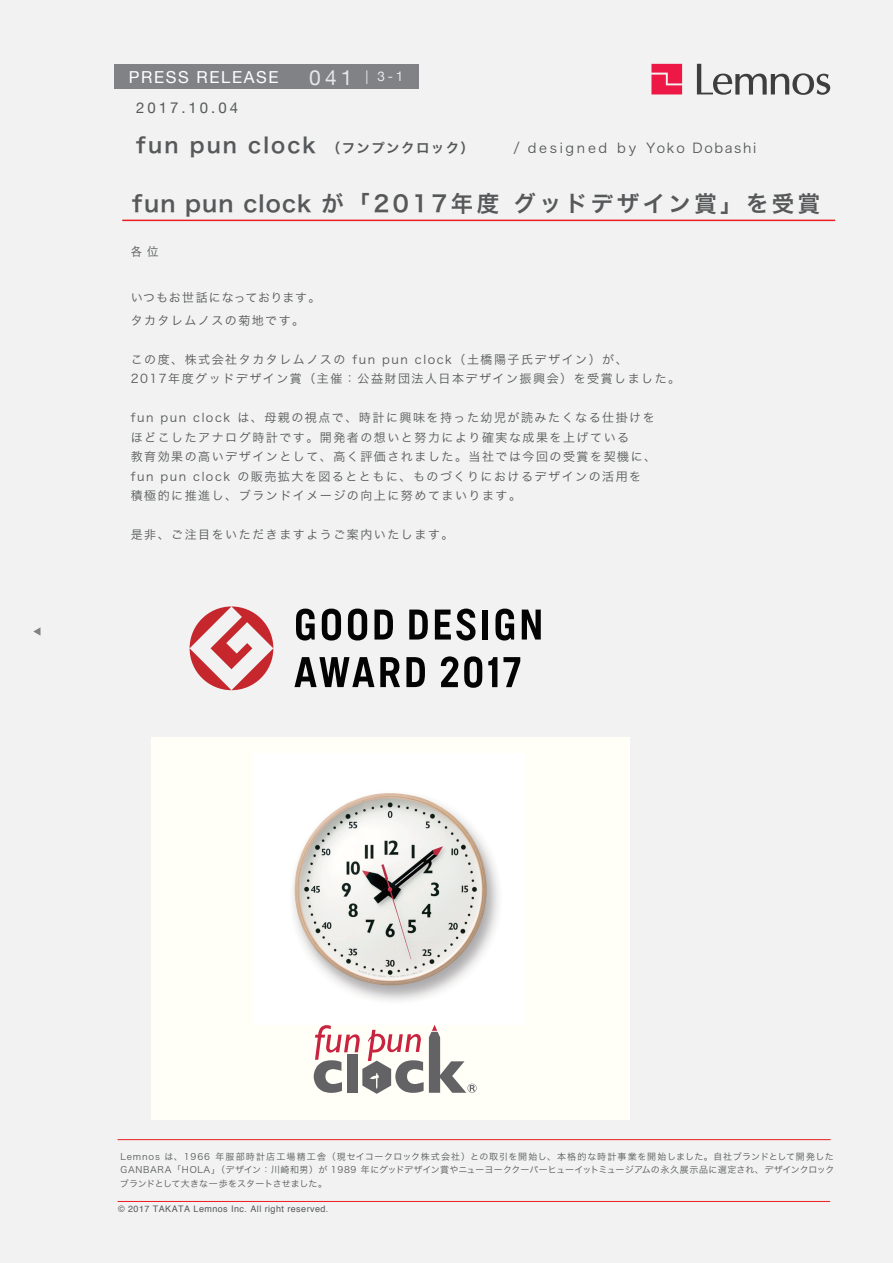
<style>
.page{position:relative;width:893px;height:1263px;background:#f1f2f1}
.page>*{position:absolute;margin:0;border:0;box-sizing:border-box;transform-origin:0 0}
.t1{font:22.5px "Hira Kaku Pro W6";letter-spacing:.15em;color:#57585a}
.t2{font:21px "Hira Kaku Pro W6";letter-spacing:.1em;color:#57585a}
.t3{font:16.5px "Helvetica Neue";letter-spacing:.1em;color:#fff}
.t4{font:15px "Helvetica Neue";letter-spacing:.2em;color:#57585a}
.t5{font:13.5px "Hira Kaku Pro W3";letter-spacing:.12em;color:#57585a}
.t6{font:13.5px "Helvetica Neue";color:#e6e7e9}
.t7{font:12px/19.5px "Hira Kaku Pro W3";letter-spacing:.125em;color:#57585a}
.t8{font:12px "Hira Kaku Pro W3";letter-spacing:.06em;color:#57585a}
.t9{font:12px "Hira Kaku Pro W3";letter-spacing:.125em;color:#57585a;scale:.95 1}
.t10{font:9px/13.5px "Hira Kaku Pro W3";color:#57585a;text-align:justify}
.t11{font:9px "Helvetica";letter-spacing:.05em;color:#57585a}
.s1{font-size:21px}
.s2{font-size:13.5px}
</style>
<div class="page">
<svg style="left:33px;top:627px;width:7px;height:9px"></svg>
<svg style="left:697px;top:64px;width:133px;height:31px"></svg>
<svg style="left:651px;top:64px;width:31px;height:30px"></svg>
<hr style="left:122px;top:220px;width:713px;height:1px;background:#ee1d23">
<svg style="left:190px;top:606px;width:83px;height:84px"></svg>
<svg style="left:296px;top:608px;width:97px;height:32px"></svg>
<svg style="left:495px;top:609px;width:19px;height:31px"></svg>
<div style="left:482px;top:609px;width:6px;height:30px;background:#030303"></div>
<svg style="left:522px;top:609px;width:19px;height:30px"></svg>
<svg style="left:409px;top:609px;width:19px;height:30px"></svg>
<svg style="left:435px;top:608px;width:40px;height:32px"></svg>
<svg style="left:380px;top:657px;width:20px;height:30px"></svg>
<svg style="left:406px;top:657px;width:19px;height:30px"></svg>
<svg style="left:294px;top:657px;width:80px;height:30px"></svg>
<svg style="left:464px;top:656px;width:18px;height:32px"></svg>
<svg style="left:441px;top:656px;width:17px;height:31px"></svg>
<svg style="left:488px;top:657px;width:9px;height:30px"></svg>
<svg style="left:503px;top:657px;width:17px;height:30px"></svg>
<div style="left:152px;top:737px;width:478px;height:383px;background:#fffef7"></div>
<img style="left:293px;top:793px;width:206px;height:208px">
<svg style="left:314px;top:1025px;width:163px;height:69px"></svg>
<hr style="left:118px;top:1201px;width:712px;height:1px;background:#ee1d23">
<hr style="left:118px;top:1139px;width:712px;height:1px;background:#ee1d23">
<div style="left:114px;top:64px;width:304px;height:25px;background:#808285"></div>
<h3 class="t3" style="left:129px;top:65px;width:151px">PRESS RELEASE</h3>
<p class="t6" style="left:309px;top:67px;width:95px"><span class="s1">041</span> | 3-1</p>
<p class="t4" style="left:136px;top:97px;width:104px">2017.10.04</p>
<h2 class="t2" style="left:136px;top:127px;width:339px">fun pun clock <span class="s2">（フンプンクロック）</span></h2>
<p class="t5" style="left:513px;top:136px;width:244px">/ designed by Yoko Dobashi</p>
<h1 class="t1" style="left:132px;top:184px;width:690px">fun pun clock が「2017年度 グッドデザイン賞」を受賞</h1>
<p class="t9" style="left:131px;top:241px;width:31px">各 位</p>
<p class="t8" style="left:131px;top:287px;width:191px">いつもお世話になっております。</p>
<p class="t7" style="left:131px;top:309px;width:175px">タカタレムノスの菊地です。</p>
<p class="t7" style="left:131px;top:348px;width:551px">この度、株式会社タカタレムノスの fun pun clock（土橋陽子氏デザイン）が、<br>2017年度グッドデザイン賞（主催：公益財団法人日本デザイン振興会）を受賞しました。</p>
<p class="t7" style="left:131px;top:407px;width:527px">fun pun clock は、母親の視点で、時計に興味を持った幼児が読みたくなる仕掛けをほどこしたアナログ時計です。開発者の想いと努力により確実な成果を上げている<br>教育効果の高いデザインとして、高く評価されました。当社では今回の受賞を契機に、fun pun clock の販売拡大を図るとともに、ものづくりにおけるデザインの活用を積極的に推進し、ブランドイメージの向上に努めてまいります。</p>
<p class="t7" style="left:131px;top:524px;width:324px">是非、ご注目をいただきますようご案内いたします。</p>
<p class="t10" style="left:120px;top:1149px;width:716px">Lemnos は、1966 年服部時計店工場精工舎（現セイコークロック株式会社）との取引を開始し、本格的な時計事業を開始しました。自社ブランドとして開発したGANBARA「HOLA」（デザイン：川崎和男）が 1989 年にグッドデザイン賞やニューヨーククーパーヒューイットミュージアムの永久展示品に選定され、デザインクロックブランドとして大きな一歩をスタートさせました。</p>
<p class="t11" style="left:118px;top:1202px;width:212px">© 2017 TAKATA Lemnos Inc. All right reserved.</p>
</div>
